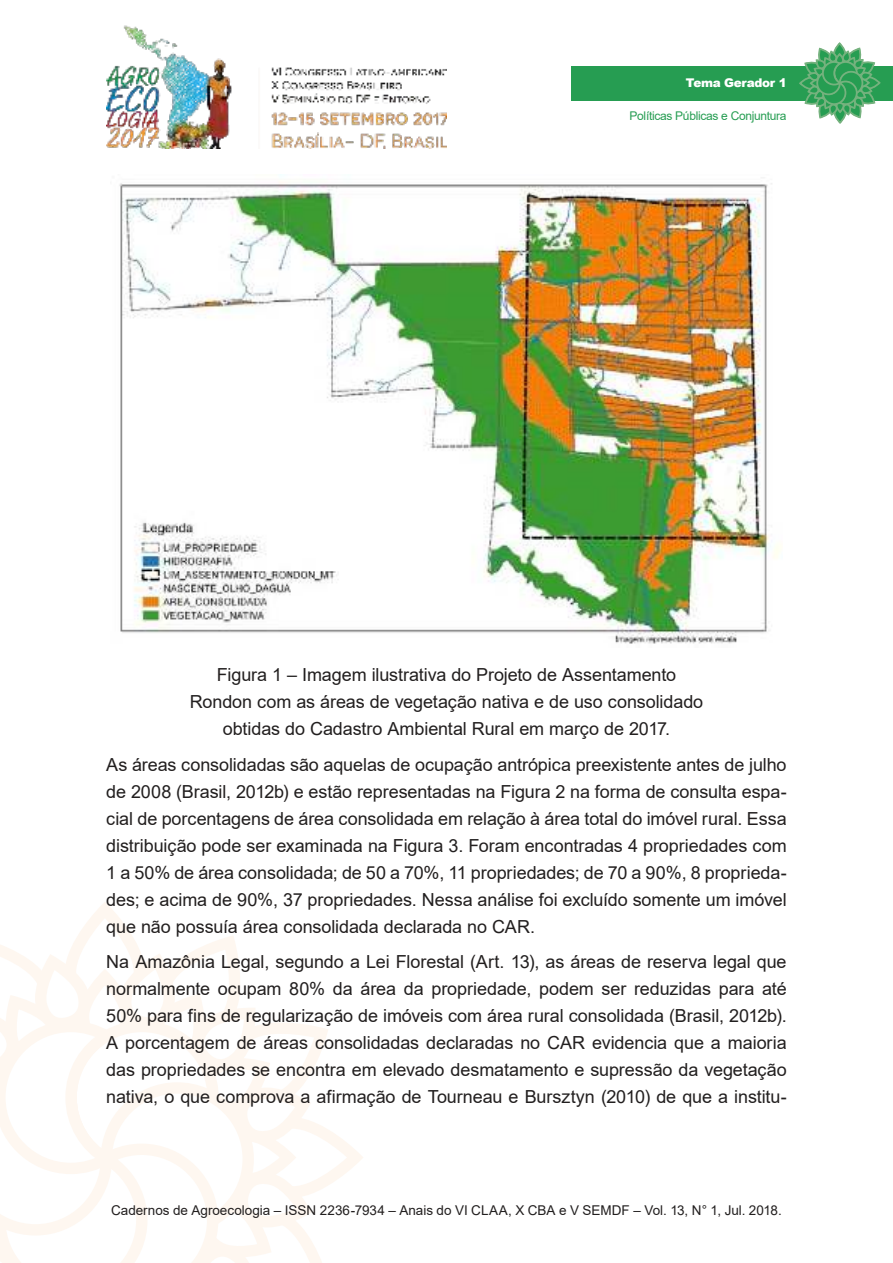
<style>
.page{position:relative;width:893px;height:1263px;background:#fff}
.page>*{position:absolute;margin:0;border:0;box-sizing:border-box;transform-origin:0 0}
.t1{font:18px/27px "Arial";letter-spacing:-.005em;color:#221f1f;text-align:justify}
.t2{font:13.5px "Arial";color:#221f1f}
.t3{font:12px "Arial";letter-spacing:-.025em;color:#269d52}
.t4{font:900 12px "Arial";letter-spacing:-.025em;color:#fff}
</style>
<div class="page">
<img style="left:106px;top:25px;width:340px;height:124px">
<svg style="left:0;top:910px;width:363px;height:353px"></svg>
<div style="left:571px;top:66px;width:322px;height:34px;background:#269d52"></div>
<svg style="left:798px;top:43px;width:83px;height:81px"></svg>
<img style="left:119px;top:174px;width:662px;height:470px">
<p class="t4" style="left:686px;top:76px;width:102px">Tema Gerador 1</p>
<p class="t3" style="left:630px;top:112px;width:159px">Políticas Públicas e Conjuntura</p>
<p class="t1" style="left:190px;top:663px;width:515px;text-align:center">Figura 1 – Imagem ilustrativa do Projeto de Assentamento<br>Rondon com as áreas de vegetação nativa e de uso consolidado obtidas do Cadastro Ambiental Rural em março de 2017.</p>
<p class="t1" style="left:106px;top:753px;width:682px">As áreas consolidadas são aquelas de ocupação antrópica preexistente antes de julho de 2008 (Brasil, 2012b) e estão representadas na Figura 2 na forma de consulta espa&shy;cial de porcentagens de área consolidada em relação à área total do imóvel rural. Essa distribuição pode ser examinada na Figura 3. Foram encontradas 4 propriedades com 1 a 50% de área consolidada; de 50 a 70%, 11 propriedades; de 70 a 90%, 8 proprieda&shy;des; e acima de 90%, 37 propriedades. Nessa análise foi excluído somente um imóvel que não possuía área consolidada declarada no CAR.</p>
<p class="t1" style="left:106px;top:950px;width:682px">Na Amazônia Legal, segundo a Lei Florestal (Art. 13), as áreas de reserva legal que normalmente ocupam 80% da área da propriedade, podem ser reduzidas para até 50% para fins de regularização de imóveis com área rural consolidada (Brasil, 2012b).<br>A porcentagem de áreas consolidadas declaradas no CAR evidencia que a maioria das propriedades se encontra em elevado desmatamento e supressão da vegetação nativa, o que comprova a afirmação de Tourneau e Bursztyn (2010) de que a institu-</p>
<p class="t2" style="left:111px;top:1205px;width:672px">Cadernos de Agroecologia – ISSN 2236-7934 – Anais do VI CLAA, X CBA e V SEMDF – Vol. 13, N° 1, Jul. 2018.</p>
</div>
